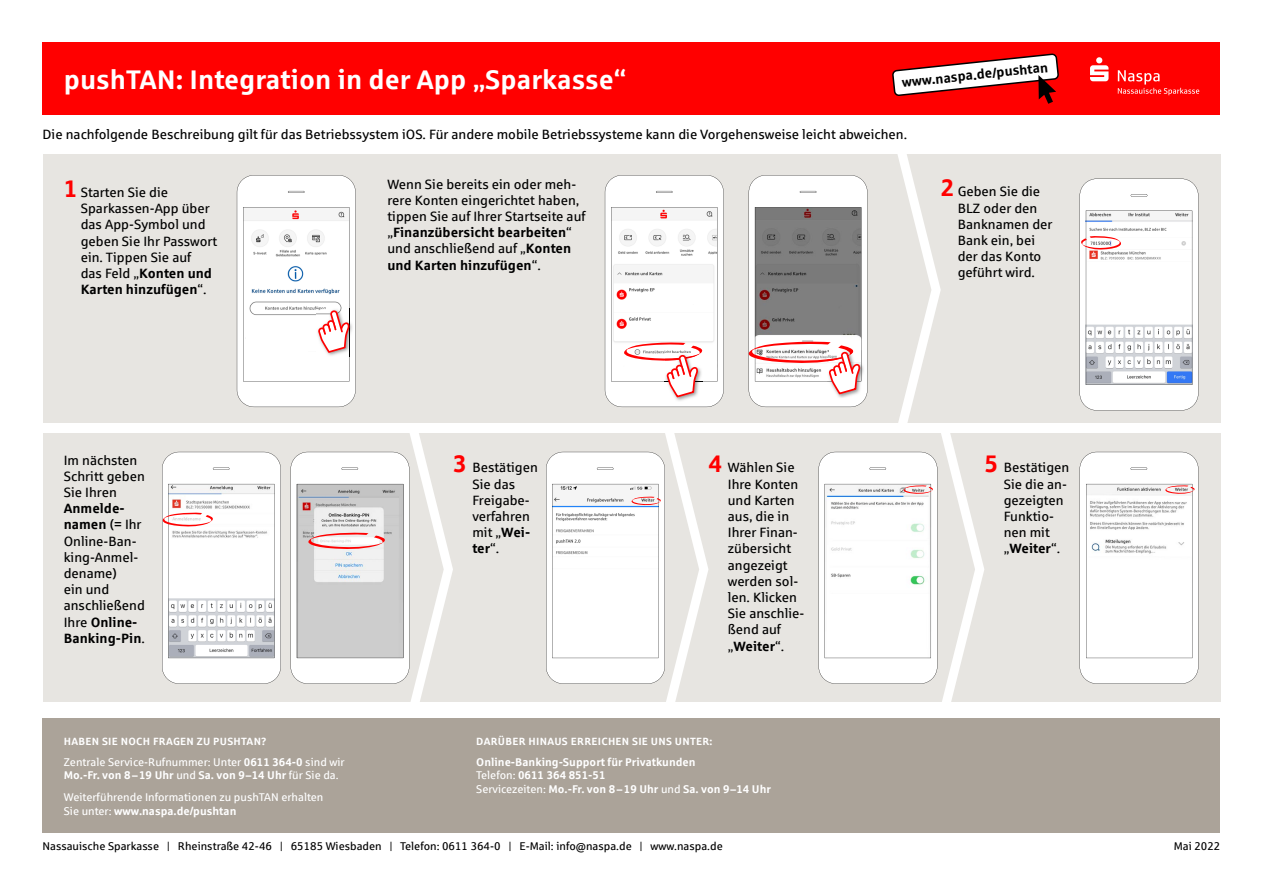
<style>
.page{position:relative;width:1263px;height:893px;background:#fff}
.page>*{position:absolute;margin:0;border:0;box-sizing:border-box;transform-origin:0 0}
.t1{font:700 27px "Sparkasse Rg";color:#fff}
.t2{font:13.5px/16.2px "Sparkasse Rg";color:#000}
.t3{font:700 13.5px "Sparkasse Rg";color:#000}
.t4{font:11.25px/13.5px "Sparkasse Rg";color:#fff}
.t5{font:11.25px "Sparkasse Rg";color:#000}
.t6{font:700 11.25px/13.5px "Sparkasse Rg";color:#fff}
.t7{font:700 10.5px "Sparkasse Rg";letter-spacing:.025em;color:#fff}
.s1{font-weight:700;font-size:24px;color:#f00}
.s2{font-weight:700}
.s3{font-weight:400}
</style>
<div class="page">
<div style="left:43px;top:154px;width:1177px;height:548px;background:#e7e5e1"></div>
<div style="left:43px;top:43px;width:1177px;height:72px;background:#f00"></div>
<div style="left:28px;top:424px;width:1207px;height:9px;background:#fff"></div>
<svg style="left:237px;top:175px;width:119px;height:232px"></svg>
<svg style="left:605px;top:175px;width:119px;height:232px"></svg>
<svg style="left:1079px;top:179px;width:119px;height:231px"></svg>
<svg style="left:162px;top:452px;width:119px;height:232px"></svg>
<svg style="left:291px;top:433px;width:162px;height:269px"></svg>
<svg style="left:546px;top:433px;width:162px;height:269px"></svg>
<svg style="left:1080px;top:452px;width:118px;height:232px"></svg>
<svg style="left:746px;top:154px;width:238px;height:548px"></svg>
<svg style="left:1090px;top:57px;width:18px;height:24px"></svg>
<svg style="left:1118px;top:70px;width:81px;height:25px"></svg>
<svg style="left:892px;top:53px;width:167px;height:51px"></svg>
<div style="left:43px;top:718px;width:1177px;height:115px;background:#aba399"></div>
<p class="t3" style="left:901px;top:74px;width:148px;rotate:-6deg">www.naspa.de/pushtan</p>
<h1 class="t1" style="left:64px;top:62px;width:564px">pushTAN: Integration in der App „Sparkasse“</h1>
<p class="t2" style="left:43px;top:126px;width:866px">Die nachfolgende Beschreibung gilt für das Betriebssystem iOS. Für andere mobile Betriebssysteme kann die Vorgehensweise leicht abweichen.</p>
<p class="t2" style="left:81px;top:184px;width:138px;text-indent:-17px"><span class="s1">1</span> Starten Sie die<br>Sparkassen-App über das App-Symbol und geben Sie Ihr Passwort ein. Tippen Sie auf<br>das Feld „<span class="s2">Konten und<br>Karten hinzufügen</span>“.</p>
<p class="t2" style="left:387px;top:175px;width:200px">Wenn Sie bereits ein oder meh&shy;rere Konten eingerichtet haben, tippen Sie auf Ihrer Startseite auf „<span class="s2">Finanzübersicht bearbeiten</span>“ und anschließend auf „<span class="s2">Konten und Karten hinzufügen</span>“.</p>
<p class="t2" style="left:958px;top:183px;width:96px;text-indent:-17px"><span class="s1">2</span> Geben Sie die<br>BLZ oder den<br>Banknamen der<br>Bank ein, bei der das Konto geführt wird.</p>
<p class="t2" style="left:64px;top:451px;width:83px">Im nächsten<br>Schritt geben<br>Sie Ihren</p>
<p class="t2" style="left:64px;top:500px;width:83px"><span class="s2">Anmelde&shy;namen</span> (= Ihr<br>Online-Ban&shy;king-Anmel&shy;dename)<br>ein und anschließend<br>Ihre <span class="s2">Online-<br>Banking-Pin</span>.</p>
<p class="t7" style="left:64px;top:734px;width:204px">HABEN SIE NOCH FRAGEN ZU PUSHTAN?</p>
<p class="t4" style="left:64px;top:754px;width:282px">Zentrale Service-Rufnummer: Unter <span class="s2">0611 364-0</span> sind wir<br><span class="s2">Mo.-Fr. von 8 – 19 Uhr</span> und <span class="s2">Sa. von 9–14 Uhr</span> für Sie da.</p>
<p class="t4" style="left:64px;top:790px;width:261px">Weiterführende Informationen zu pushTAN erhalten<br>Sie unter: <span class="s2">www.naspa.de/pushtan</span></p>
<p class="t2" style="left:472px;top:459px;width:67px;text-indent:-19px"><span class="s1">3</span> Bestätigen<br>Sie das<br>Freigabe&shy;verfahren mit „<span class="s2">Wei&shy;ter</span>“.</p>
<p class="t2" style="left:728px;top:459px;width:78px;text-indent:-19px"><span class="s1">4</span> Wählen Sie<br>Ihre Konten und Karten aus, die in<br>Ihrer Finan&shy;zübersicht angezeigt werden sol&shy;len. Klicken<br>Sie anschlie&shy;ßend auf „<span class="s2">Weiter</span>“.</p>
<p class="t2" style="left:1004px;top:459px;width:67px;text-indent:-19px"><span class="s1">5</span> Bestätigen<br>Sie die an&shy;gezeigten<br>Funktio&shy;nen mit „<span class="s2">Weiter</span>“.</p>
<p class="t7" style="left:476px;top:734px;width:238px">DARÜBER HINAUS ERREICHEN SIE UNS UNTER:</p>
<p class="t6" style="left:476px;top:754px;width:296px">Online-Banking-Support für Privatkunden<br><span class="s3">Telefon:</span> 0611 364 851-51<br><span class="s3">Servicezeiten:</span> Mo.-Fr. von 8 – 19 Uhr <span class="s3">und</span> Sa. von 9–14 Uhr</p>
<p class="t5" style="left:43px;top:839px;width:682px">Nassauische Sparkasse | Rheinstraße 42-46 | 65185 Wiesbaden | Telefon: 0611 364-0 | E-Mail: info@naspa.de | www.naspa.de</p>
<p class="t5" style="left:1174px;top:839px;width:48px">Mai 2022</p>
</div>
